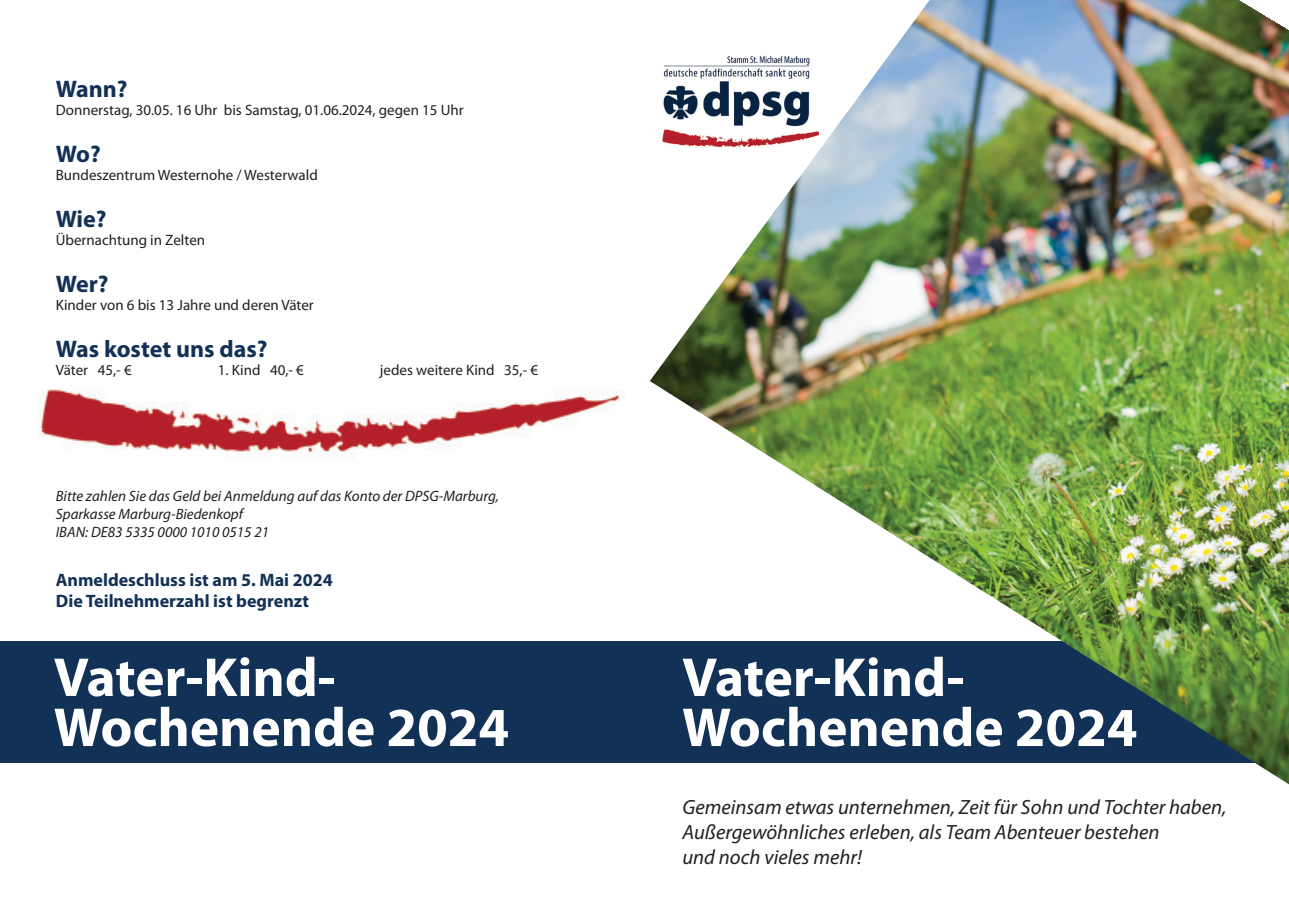
<style>
.page{position:relative;width:1289px;height:919px;background:#fff}
.page>*{position:absolute;margin:0;border:0;box-sizing:border-box;transform-origin:0 0}
.t1{font:700 55.2px/49.9px "Myriad Pro";color:#fff}
.t2{font:700 24px "Myriad Pro";color:#123156}
.t3{font:italic 20.7px/24.8px "Myriad Pro";color:#231f20}
.t4{font:700 18px/21.6px "Myriad Pro";color:#123156}
.t5{font:15px "Myriad Pro";color:#231f20}
.t6{font:italic 15px/18px "Myriad Pro";color:#231f20}
</style>
<div class="page">
<div style="left:0;top:641px;width:1259px;height:122px;background:#123156"></div>
<img style="left:650px;top:0;width:638px;height:784px">
<img style="left:661px;top:55px;width:158px;height:93px">
<img style="left:40px;top:389px;width:586px;height:69px">
<h2 class="t2" style="left:56px;top:74px;width:73px">Wann?</h2>
<p class="t5" style="left:56px;top:101px;width:409px">Donnerstag, 30.05. 16 Uhr bis Samstag, 01.06.2024, gegen 15 Uhr</p>
<h2 class="t2" style="left:56px;top:138px;width:46px">Wo?</h2>
<p class="t5" style="left:56px;top:166px;width:263px">Bundeszentrum Westernohe / Westerwald</p>
<h2 class="t2" style="left:56px;top:203px;width:52px">Wie?</h2>
<p class="t5" style="left:56px;top:231px;width:151px">Übernachtung in Zelten</p>
<h2 class="t2" style="left:56px;top:268px;width:54px">Wer?</h2>
<p class="t5" style="left:56px;top:295px;width:259px">Kinder von 6 bis 13 Jahre und deren Väter</p>
<h2 class="t2" style="left:56px;top:333px;width:213px">Was kostet uns das?</h2>
<p class="t5" style="left:56px;top:360px;width:77px">Väter 45,- €</p>
<p class="t5" style="left:218px;top:360px;width:88px">1. Kind 40,- €</p>
<p class="t5" style="left:380px;top:360px;width:160px">jedes weitere Kind 35,- €</p>
<p class="t6" style="left:56px;top:486px;width:444px">Bitte zahlen Sie das Geld bei Anmeldung auf das Konto der DPSG-Marburg,<br>Sparkasse Marburg-Biedenkopf<br>IBAN: DE83 5335 0000 1010 0515 21</p>
<p class="t4" style="left:56px;top:568px;width:278px">Anmeldeschluss ist am 5. Mai 2024<br>Die Teilnehmerzahl ist begrenzt</p>
<h1 class="t1" style="left:54px;top:650px;width:457px">Vater-Kind-<br>Wochenende 2024</h1>
<h1 class="t1" style="left:682px;top:650px;width:457px">Vater-Kind-<br>Wochenende 2024</h1>
<h3 class="t3" style="left:682px;top:794px;width:545px">Gemeinsam etwas unternehmen, Zeit für Sohn und Tochter haben,<br>Außergewöhnliches erleben, als Team Abenteuer bestehen<br>und noch vieles mehr!</h3>
</div>
